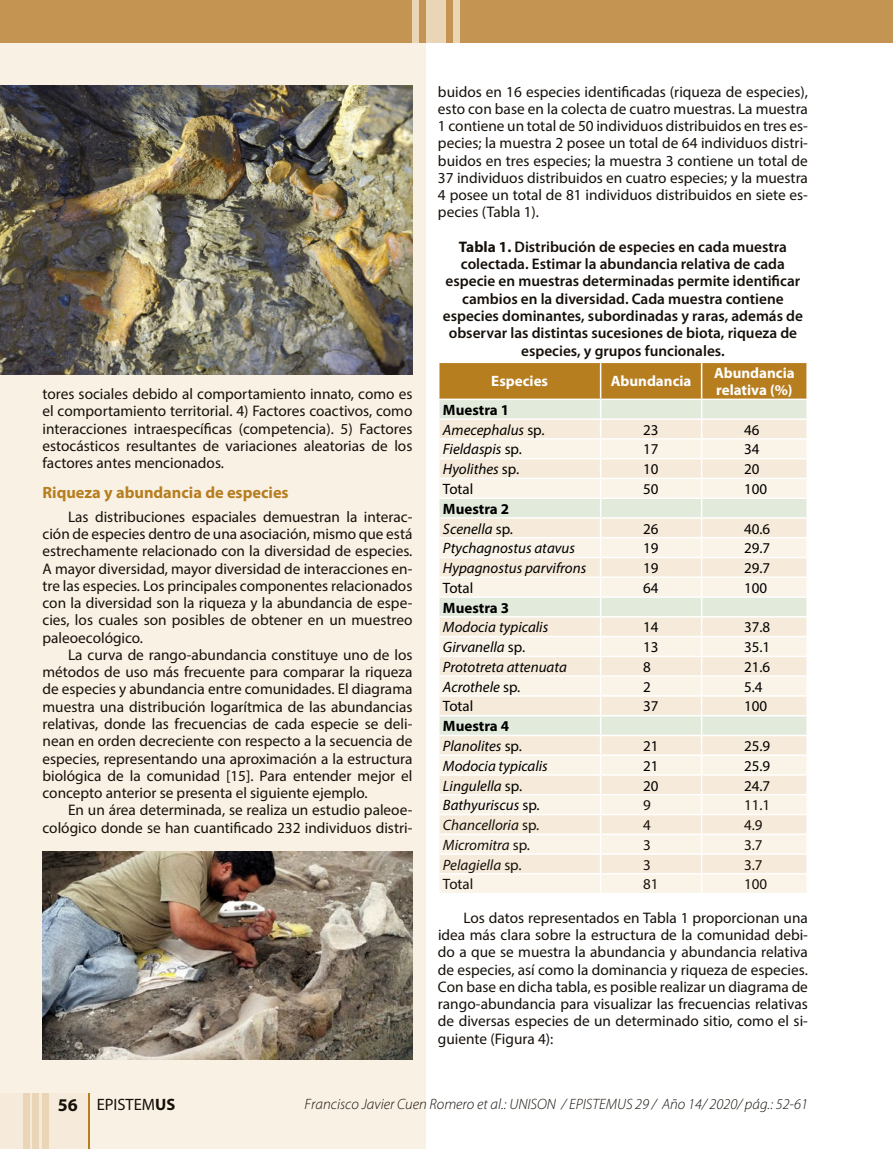
<style>
.page{position:relative;width:893px;height:1149px;background:#fff}
.page>*{position:absolute;margin:0;border:0;box-sizing:border-box;transform-origin:0 0}
.t1{font:16.5px "Myriad Pro";color:#16100a}
.t2{font:700 16.35px "Myriad Pro";color:#b77e20}
.t3{font:15.3px/17.2px "Myriad Pro";color:#16100a;text-align:justify}
.t4{font:600 15.3px/17.2px "Myriad Pro";color:#16100a;text-align:center}
.t5{font:italic 15px/19.8px "Myriad Pro";color:#000}
.t6{font:15px "Myriad Pro";color:#000}
.t7{font:italic 300 15px "Myriad Pro";color:#16100a}
.t8{font:italic 15px "Myriad Pro";color:#16100a}
.t9{font:700 15px/17.2px "Myriad Pro";color:#fff}
.t10{font:700 15px/19.8px "Myriad Pro";color:#000}
.t11{font:15px "Myriad Pro";color:#16100a}
.s1{font-weight:700}
.s2{font-weight:700;font-style:normal}
.s3{font-style:normal}
.s4{font-weight:400;font-style:italic}
.s5{font-weight:400}
.s6{font-weight:700;font-size:18px}
</style>
<div class="page">
<div style="left:0;top:0;width:425px;height:1148px;background:#f9f1e4"></div>
<div style="left:0;top:0;width:893px;height:43px;background:#c49453"></div>
<div style="left:426px;top:0;width:20px;height:43px;background:#ebd5b7"></div>
<div style="left:413px;top:0;width:6px;height:43px;background:#ebd5b7"></div>
<div style="left:453px;top:0;width:6px;height:43px;background:#ebd5b7"></div>
<svg style="left:438px;top:362px;width:370px;height:530px;background:#f1e8d5"></svg>
<img style="left:0;top:85px;width:412px;height:290px">
<img style="left:43px;top:851px;width:369px;height:208px">
<div style="left:0;top:1092px;width:89px;height:56px;background:#f6ebda"></div>
<div style="left:23px;top:1092px;width:6px;height:56px;background:#ebd5b7"></div>
<div style="left:32px;top:1092px;width:7px;height:56px;background:#ebd5b7"></div>
<div style="left:42px;top:1092px;width:6px;height:56px;background:#ebd5b7"></div>
<hr style="left:88px;top:1092px;width:1px;height:56px;background:#b77e20">
<p class="t3" style="left:43px;top:385px;width:371px">tores sociales debido al comportamiento innato, como es el comportamiento territorial. 4) Factores coactivos, como interacciones intraespecíficas (competencia). 5) Factores estocásticos resultantes de variaciones aleatorias de los factores antes mencionados.</p>
<p class="t2" style="left:43px;top:482px;width:248px">Riqueza y abundancia de especies</p>
<p class="t3" style="left:43px;top:507px;width:371px;text-indent:26px">Las distribuciones espaciales demuestran la interac&shy;ción de especies dentro de una asociación, mismo que está estrechamente relacionado con la diversidad de especies.<br>A mayor diversidad, mayor diversidad de interacciones en&shy;tre las especies. Los principales componentes relacionados con la diversidad son la riqueza y la abundancia de espe&shy;cies, los cuales son posibles de obtener en un muestreo paleoecológico.</p>
<p class="t3" style="left:43px;top:645px;width:371px;text-indent:26px">La curva de rango-abundancia constituye uno de los métodos de uso más frecuente para comparar la riqueza de especies y abundancia entre comunidades. El diagrama muestra una distribución logarítmica de las abundancias relativas, donde las frecuencias de cada especie se deli&shy;nean en orden decreciente con respecto a la secuencia de especies, representando una aproximación a la estructura biológica de la comunidad [15]. Para entender mejor el concepto anterior se presenta el siguiente ejemplo.</p>
<p class="t3" style="left:43px;top:801px;width:371px;text-align:right">En un área determinada, se realiza un estudio paleoe&shy;cológico donde se han cuantificado 232 individuos distri-</p>
<p class="t3" style="left:438px;top:83px;width:371px">buidos en 16 especies identificadas (riqueza de especies), esto con base en la colecta de cuatro muestras. La muestra 1 contiene un total de 50 individuos distribuidos en tres es&shy;pecies; la muestra 2 posee un total de 64 individuos distri&shy;buidos en tres especies; la muestra 3 contiene un total de 37 individuos distribuidos en cuatro especies; y la muestra 4 posee un total de 81 individuos distribuidos en siete es&shy;pecies (Tabla 1).</p>
<p class="t4" style="left:443px;top:238px;width:362px"><span class="s1">Tabla 1.</span> Distribución de especies en cada muestra colectada. Estimar la abundancia relativa de cada especie en muestras determinadas permite identificar cambios en la diversidad. Cada muestra contiene especies dominantes, subordinadas y raras, además de observar las distintas sucesiones de biota, riqueza de especies, y grupos funcionales.</p>
<p class="t9" style="left:491px;top:372px;width:58px">Especies</p>
<p class="t9" style="left:611px;top:372px;width:82px">Abundancia</p>
<p class="t9" style="left:714px;top:363px;width:82px">Abundancia relativa (%)</p>
<p class="t5" style="left:443px;top:399px;width:103px"><span class="s2">Muestra 1<br></span>Amecephalus <span class="s3">sp.</span></p>
<p class="t6" style="left:643px;top:420px;width:17px">23</p>
<p class="t6" style="left:744px;top:420px;width:17px">46</p>
<p class="t5" style="left:443px;top:439px;width:80px">Fieldaspis <span class="s3">sp.</span></p>
<p class="t6" style="left:643px;top:440px;width:17px">17</p>
<p class="t6" style="left:744px;top:440px;width:17px">34</p>
<p class="t5" style="left:443px;top:459px;width:78px">Hyolithes <span class="s3">sp.</span></p>
<p class="t6" style="left:643px;top:460px;width:17px">10</p>
<p class="t6" style="left:744px;top:460px;width:17px">20</p>
<p class="t6" style="left:443px;top:479px;width:32px">Total</p>
<p class="t6" style="left:643px;top:479px;width:17px">50</p>
<p class="t6" style="left:744px;top:479px;width:25px">100</p>
<p class="t10" style="left:443px;top:498px;width:72px">Muestra 2<br><span class="s4">Scenella</span> <span class="s5">sp.</span></p>
<p class="t6" style="left:643px;top:519px;width:17px">26</p>
<p class="t6" style="left:744px;top:519px;width:28px">40.6</p>
<p class="t5" style="left:443px;top:538px;width:134px">Ptychagnostus atavus</p>
<p class="t6" style="left:643px;top:539px;width:17px">19</p>
<p class="t6" style="left:744px;top:539px;width:28px">29.7</p>
<p class="t5" style="left:443px;top:557px;width:145px">Hypagnostus parvifrons</p>
<p class="t6" style="left:643px;top:558px;width:17px">19</p>
<p class="t6" style="left:744px;top:558px;width:28px">29.7</p>
<p class="t6" style="left:443px;top:578px;width:32px">Total</p>
<p class="t6" style="left:643px;top:578px;width:17px">64</p>
<p class="t6" style="left:744px;top:578px;width:25px">100</p>
<p class="t10" style="left:443px;top:597px;width:68px">Muestra 3</p>
<p class="t5" style="left:443px;top:617px;width:107px">Modocia typicalis</p>
<p class="t6" style="left:643px;top:618px;width:17px">14</p>
<p class="t6" style="left:744px;top:618px;width:28px">37.8</p>
<p class="t5" style="left:443px;top:636px;width:84px">Girvanella <span class="s3">sp.</span></p>
<p class="t6" style="left:643px;top:637px;width:17px">13</p>
<p class="t6" style="left:744px;top:637px;width:28px">35.1</p>
<p class="t5" style="left:443px;top:656px;width:125px">Prototreta attenuata</p>
<p class="t6" style="left:643px;top:657px;width:9px">8</p>
<p class="t6" style="left:744px;top:657px;width:28px">21.6</p>
<p class="t5" style="left:443px;top:676px;width:79px">Acrothele <span class="s3">sp.</span></p>
<p class="t6" style="left:643px;top:677px;width:9px">2</p>
<p class="t6" style="left:744px;top:677px;width:20px">5.4</p>
<p class="t6" style="left:443px;top:697px;width:32px">Total</p>
<p class="t6" style="left:643px;top:697px;width:17px">37</p>
<p class="t6" style="left:744px;top:697px;width:25px">100</p>
<p class="t5" style="left:443px;top:715px;width:80px"><span class="s2">Muestra 4<br></span>Planolites <span class="s3">sp.</span></p>
<p class="t6" style="left:643px;top:736px;width:17px">21</p>
<p class="t6" style="left:744px;top:736px;width:28px">25.9</p>
<p class="t5" style="left:443px;top:755px;width:106px">Modocia typicalis</p>
<p class="t6" style="left:643px;top:756px;width:17px">21</p>
<p class="t6" style="left:744px;top:756px;width:28px">25.9</p>
<p class="t5" style="left:443px;top:775px;width:81px">Lingulella <span class="s3">sp.</span></p>
<p class="t6" style="left:643px;top:776px;width:17px">20</p>
<p class="t6" style="left:744px;top:776px;width:28px">24.7</p>
<p class="t5" style="left:443px;top:794px;width:98px">Bathyuriscus <span class="s3">sp.</span></p>
<p class="t11" style="left:643px;top:795px;width:9px">9</p>
<p class="t11" style="left:744px;top:795px;width:28px">11.1</p>
<p class="t8" style="left:443px;top:815px;width:98px">Chancelloria <span class="s3">sp.</span></p>
<p class="t11" style="left:643px;top:815px;width:9px">4</p>
<p class="t11" style="left:744px;top:815px;width:20px">4.9</p>
<p class="t8" style="left:443px;top:835px;width:89px">Micromitra <span class="s3">sp.</span></p>
<p class="t11" style="left:643px;top:835px;width:9px">3</p>
<p class="t11" style="left:744px;top:835px;width:20px">3.7</p>
<p class="t8" style="left:443px;top:855px;width:80px">Pelagiella <span class="s3">sp.</span></p>
<p class="t11" style="left:643px;top:855px;width:9px">3</p>
<p class="t11" style="left:744px;top:855px;width:20px">3.7</p>
<p class="t11" style="left:443px;top:874px;width:32px">Total</p>
<p class="t11" style="left:643px;top:874px;width:17px">81</p>
<p class="t11" style="left:744px;top:874px;width:25px">100</p>
<p class="t3" style="left:438px;top:908px;width:371px;text-indent:26px">Los datos representados en Tabla 1 proporcionan una idea más clara sobre la estructura de la comunidad debi&shy;do a que se muestra la abundancia y abundancia relativa de especies, así como la dominancia y riqueza de especies.<br>Con base en dicha tabla, es posible realizar un diagrama de rango-abundancia para visualizar las frecuencias relativas de diversas especies de un determinado sitio, como el si&shy;guiente (Figura 4):</p>
<p class="t1" style="left:58px;top:1093px;width:119px"><span class="s6">56</span> EPISTEM<span class="s1">US</span></p>
<p class="t7" style="left:305px;top:1094px;width:505px">Francisco Javier Cuen Romero et al.: UNISON / EPISTEMUS 29 / Año 14/ 2020/ pág.: 52-61</p>
</div>
